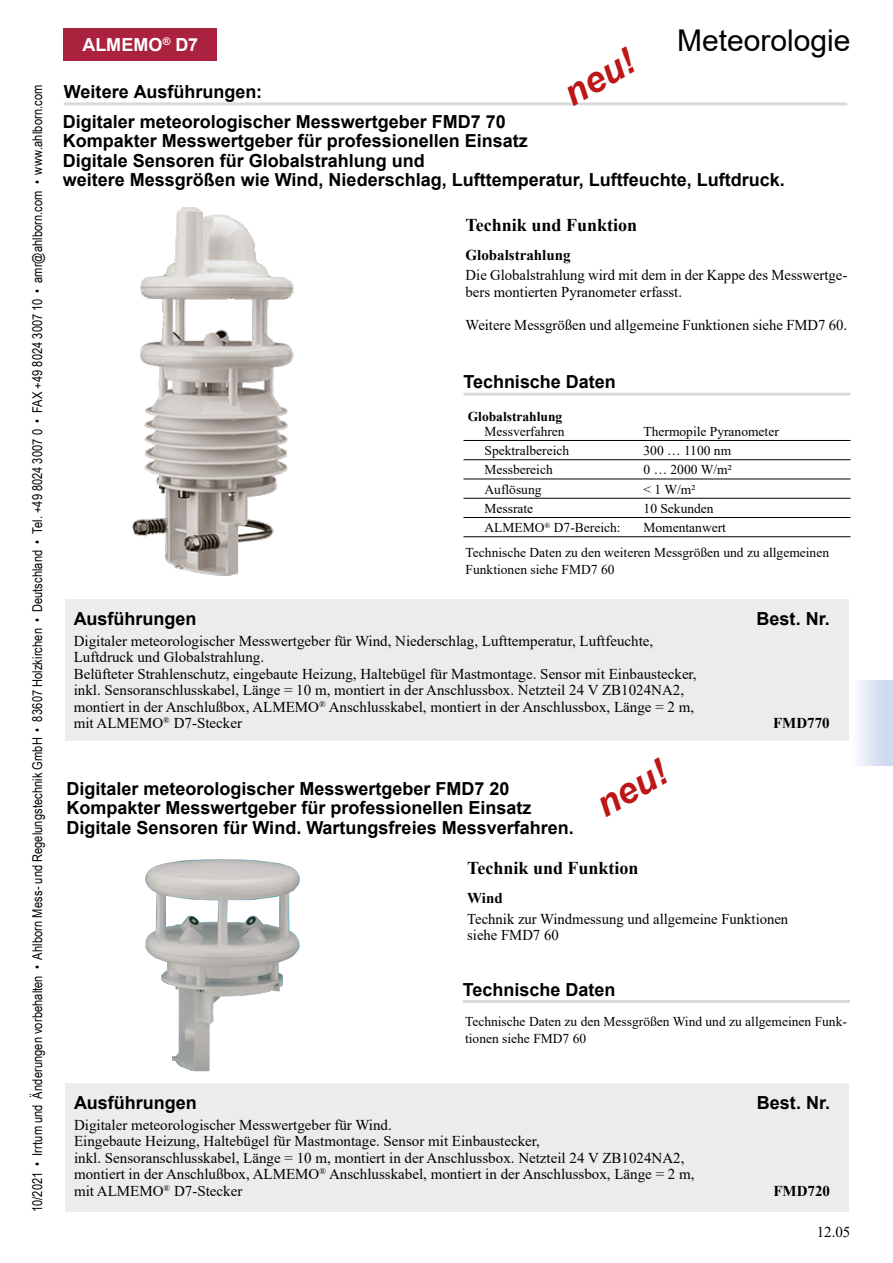
<style>
.page{position:relative;width:893px;height:1263px;background:#fff}
.page>*{position:absolute;margin:0;border:0;box-sizing:border-box;transform-origin:0 0}
.t1{font:italic 700 36px "Arial";color:#bc1617}
.t2{font:30px "Arial";color:#000}
.t3{font:700 18px/19.5px "Arial";color:#000}
.t4{font:700 18px "Times New Roman";color:#000}
.t5{font:700 18px "Arial";color:#fff}
.t6{font:15px/16.5px "Times New Roman";color:#000}
.t7{font:700 15px "Times New Roman";color:#000}
.t8{font:13.5px/16.2px "Times New Roman";color:#000}
.t9{font:13.5px "Arial Narrow";letter-spacing:.005em;color:#000}
.t10{font:700 13.5px "Times New Roman";color:#000}
</style>
<div class="page">
<div style="left:850px;top:680px;width:43px;height:85px;background:linear-gradient(to right,#fdfeff,#c7d4ec)"></div>
<div style="left:64px;top:28px;width:153px;height:33px;background:#aa223e"></div>
<hr style="left:64px;top:102px;width:783px;height:3px;background:#d8dada">
<img style="left:131px;top:207px;width:163px;height:369px">
<hr style="left:463px;top:440px;width:387px;height:1px;background:#000">
<hr style="left:463px;top:459px;width:387px;height:1px;background:#000">
<hr style="left:463px;top:478px;width:387px;height:1px;background:#000">
<hr style="left:463px;top:498px;width:387px;height:1px;background:#000">
<hr style="left:463px;top:517px;width:387px;height:1px;background:#000">
<hr style="left:463px;top:536px;width:387px;height:1px;background:#000">
<hr style="left:463px;top:393px;width:387px;height:3px;background:#d8dada">
<div style="left:65px;top:599px;width:784px;height:142px;background:#ececec"></div>
<img style="left:145px;top:859px;width:155px;height:213px">
<hr style="left:463px;top:1000px;width:387px;height:3px;background:#d8dada">
<div style="left:66px;top:1083px;width:783px;height:129px;background:#ececec"></div>
<p class="t9" style="left:28px;top:1212px;width:1128px;rotate:-90deg">10/2021 • Irrtum und Änderungen vorbehalten • Ahlborn Mess- und Regelungstechnik GmbH • 83607 Holzkirchen • Deutschland • Tel. +49 8024 3007 0 • FAX +49 8024 3007 10 • amr@ahlborn.com • www.ahlborn.com</p>
<h2 class="t2" style="left:677px;top:19px;width:175px">Meteorologie</h2>
<p class="t5" style="left:82px;top:32px;width:117px">ALMEMO<sup>®</sup> D7</p>
<p class="t3" style="left:63px;top:77px;width:445px;line-height:29.7px">Weitere Ausführungen:<br>Digitaler meteorologischer Messwertgeber FMD7 70</p>
<p class="t3" style="left:63px;top:132px;width:723px">Kompakter Messwertgeber für professionellen Einsatz<br>Digitale Sensoren für Globalstrahlung und<br>weitere Messgrößen wie Wind, Niederschlag, Lufttemperatur, Luftfeuchte, Luftdruck.</p>
<p class="t4" style="left:466px;top:212px;width:173px">Technik und Funktion</p>
<p class="t7" style="left:466px;top:244px;width:107px">Globalstrahlung</p>
<p class="t6" style="left:466px;top:267px;width:383px">Die Globalstrahlung wird mit dem in der Kappe des Messwertge&shy;bers montierten Pyranometer erfasst.</p>
<p class="t6" style="left:466px;top:316px;width:383px">Weitere Messgrößen und allgemeine Funktionen siehe FMD7 60.</p>
<h1 class="t1" style="left:554px;top:75px;width:77px;rotate:-30deg">neu!</h1>
<p class="t3" style="left:463px;top:373px;width:154px">Technische Daten</p>
<p class="t10" style="left:468px;top:406px;width:96px">Globalstrahlung</p>
<p class="t8" style="left:484px;top:423px;width:82px">Messverfahren</p>
<p class="t8" style="left:643px;top:423px;width:137px">Thermopile Pyranometer</p>
<p class="t8" style="left:484px;top:442px;width:86px">Spektralbereich</p>
<p class="t8" style="left:643px;top:442px;width:89px">300 … 1100 nm</p>
<p class="t8" style="left:484px;top:461px;width:70px">Messbereich</p>
<p class="t8" style="left:644px;top:461px;width:90px">0 … 2000 W/m²</p>
<p class="t8" style="left:485px;top:480px;width:58px">Auflösung</p>
<p class="t8" style="left:644px;top:480px;width:53px">&lt; 1 W/m²</p>
<p class="t8" style="left:485px;top:500px;width:50px">Messrate</p>
<p class="t8" style="left:644px;top:500px;width:72px">10 Sekunden</p>
<p class="t8" style="left:485px;top:519px;width:138px">ALMEMO<sup>®</sup> D7-Bereich:</p>
<p class="t8" style="left:643px;top:519px;width:84px">Momentanwert</p>
<p class="t8" style="left:466px;top:544px;width:365px">Technische Daten zu den weiteren Messgrößen und zu allgemeinen<br>Funktionen siehe FMD7 60</p>
<p class="t3" style="left:74px;top:609px;width:124px">Ausführungen</p>
<p class="t3" style="left:756px;top:609px;width:75px">Best. Nr.</p>
<p class="t6" style="left:74px;top:632px;width:624px">Digitaler meteorologischer Messwertgeber für Wind, Niederschlag, Lufttemperatur, Luftfeuchte, Luftdruck und Globalstrahlung.<br>Belüfteter Strahlenschutz, eingebaute Heizung, Haltebügel für Mastmontage. Sensor mit Einbaustecker, inkl. Sensoranschlusskabel, Länge = 10 m, montiert in der Anschlussbox. Netzteil 24 V ZB1024NA2, montiert in der Anschlußbox, ALMEMO<sup>®</sup> Anschlusskabel, montiert in der Anschlussbox, Länge = 2 m, mit ALMEMO<sup>®</sup> D7-Stecker</p>
<p class="t7" style="left:773px;top:712px;width:58px">FMD770</p>
<h1 class="t1" style="left:587px;top:786px;width:77px;rotate:-30deg">neu!</h1>
<p class="t3" style="left:66px;top:779px;width:509px">Digitaler meteorologischer Messwertgeber FMD7 20<br>Kompakter Messwertgeber für professionellen Einsatz<br>Digitale Sensoren für Wind. Wartungsfreies Messverfahren.</p>
<p class="t4" style="left:467px;top:855px;width:173px">Technik und Funktion</p>
<p class="t7" style="left:467px;top:887px;width:37px">Wind</p>
<p class="t6" style="left:467px;top:910px;width:323px">Technik zur Windmessung und allgemeine Funktionen siehe FMD7 60</p>
<p class="t3" style="left:463px;top:980px;width:154px">Technische Daten</p>
<p class="t8" style="left:465px;top:1013px;width:383px">Technische Daten zu den Messgrößen Wind und zu allgemeinen Funk&shy;tionen siehe FMD7 60</p>
<p class="t3" style="left:74px;top:1093px;width:124px">Ausführungen</p>
<p class="t3" style="left:757px;top:1093px;width:75px">Best. Nr.</p>
<p class="t6" style="left:74px;top:1116px;width:622px">Digitaler meteorologischer Messwertgeber für Wind.<br>Eingebaute Heizung, Haltebügel für Mastmontage. Sensor mit Einbaustecker,<br>inkl. Sensoranschlusskabel, Länge = 10 m, montiert in der Anschlussbox. Netzteil 24 V ZB1024NA2, montiert in der Anschlußbox, ALMEMO<sup>®</sup> Anschlusskabel, montiert in der Anschlussbox, Länge = 2 m, mit ALMEMO<sup>®</sup> D7-Stecker</p>
<p class="t7" style="left:773px;top:1180px;width:58px">FMD720</p>
<p class="t6" style="left:817px;top:1223px;width:35px">12.05</p>
</div>
